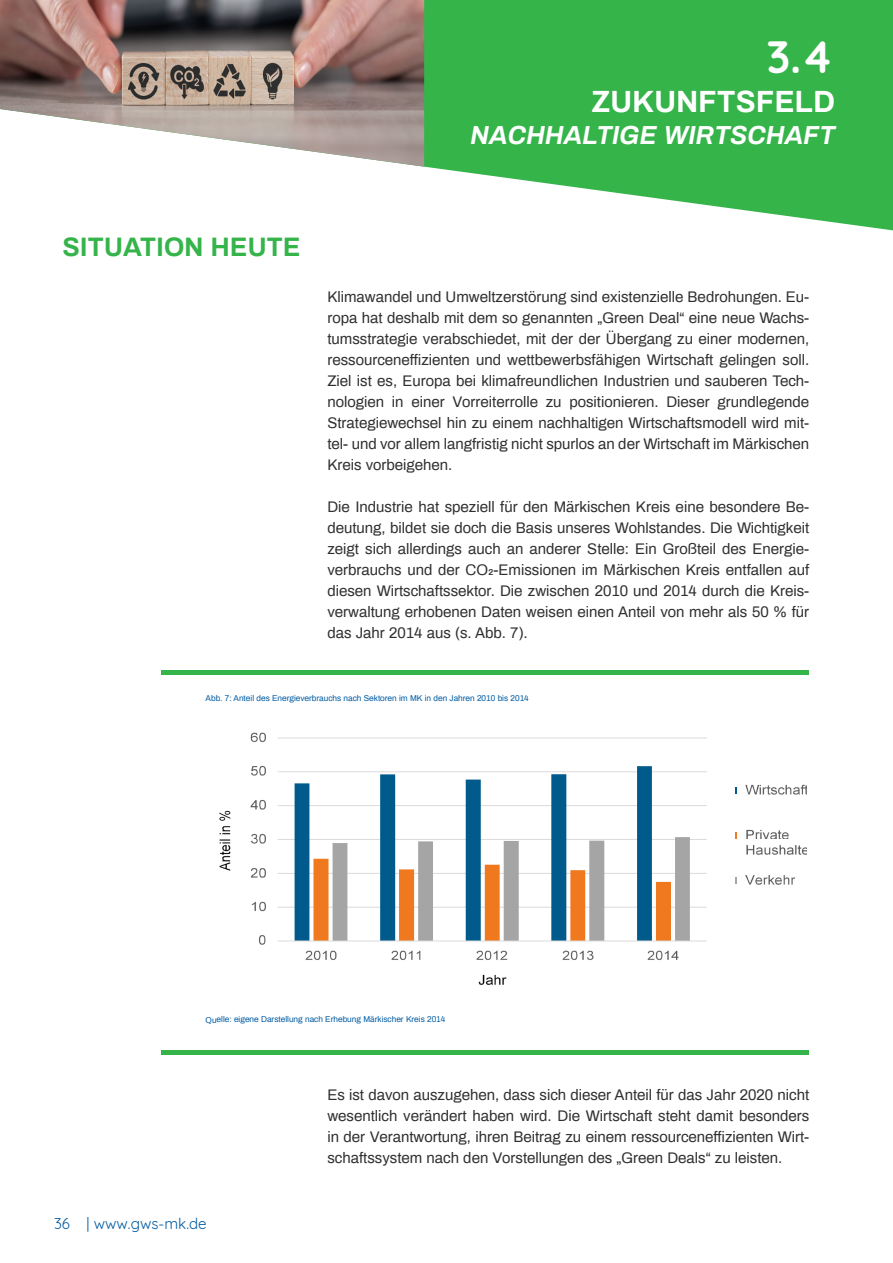
<style>
.page{position:relative;width:893px;height:1263px;background:#fff}
.page>*{position:absolute;margin:0;border:0;box-sizing:border-box;transform-origin:0 0}
.Headline{font:700 45px "Quicksand";color:#fff}
.Headline-2{font:700 30px "Archivo";letter-spacing:.01em;color:#fff}
.Copy{font:700 26.1px "Archivo";letter-spacing:.01em;color:#35b44a}
.Headline-3{font:italic 700 25.5px "Archivo";letter-spacing:.01em;color:#fff}
.t1{font:15.15px "Quicksand";color:#015ca3}
.Copy-2{font:15px/21px "Archivo";color:#312f30;text-align:justify}
.Copy-3{font:8.25px "Archivo";color:#015ca3}
.s1{font-size:16.5px}
</style>
<div class="page">
<svg style="left:424px;top:0;width:469px;height:230px;background:#50be62"></svg>
<img style="left:0;top:0;width:424px;height:167px">
<hr style="left:278px;top:907px;width:428px;height:1px;background:#d9d9d9">
<hr style="left:278px;top:873px;width:428px;height:1px;background:#d9d9d9">
<hr style="left:278px;top:839px;width:428px;height:1px;background:#d9d9d9">
<hr style="left:278px;top:805px;width:428px;height:1px;background:#d9d9d9">
<hr style="left:278px;top:771px;width:428px;height:1px;background:#d9d9d9">
<hr style="left:278px;top:737px;width:428px;height:1px;background:#d9d9d9">
<svg style="left:295px;top:766px;width:357px;height:174px"></svg>
<svg style="left:313px;top:837px;width:377px;height:103px"></svg>
<hr style="left:278px;top:940px;width:428px;height:1px;background:#d9d9d9">
<img style="left:258px;top:935px;width:8px;height:10px">
<img style="left:251px;top:901px;width:15px;height:11px">
<img style="left:250px;top:868px;width:16px;height:10px">
<img style="left:251px;top:833px;width:15px;height:11px">
<img style="left:250px;top:799px;width:16px;height:11px">
<img style="left:251px;top:765px;width:15px;height:11px">
<img style="left:250px;top:732px;width:16px;height:10px">
<img style="left:305px;top:950px;width:32px;height:10px">
<img style="left:391px;top:950px;width:30px;height:10px">
<img style="left:476px;top:950px;width:32px;height:10px">
<img style="left:562px;top:950px;width:32px;height:10px">
<img style="left:647px;top:950px;width:32px;height:10px">
<div style="left:735px;top:787px;width:7px;height:7px;background:#005b8c"></div>
<img style="left:737px;top:784px;width:70px;height:11px">
<div style="left:735px;top:832px;width:7px;height:7px;background:#f0781e"></div>
<img style="left:737px;top:829px;width:52px;height:10px">
<img style="left:746px;top:845px;width:61px;height:10px">
<div style="left:735px;top:878px;width:7px;height:6px;background:#a5a5a5"></div>
<img style="left:737px;top:875px;width:59px;height:10px">
<img style="left:219px;top:810px;width:12px;height:61px">
<img style="left:478px;top:974px;width:29px;height:11px">
<hr style="left:161px;top:670px;width:647px;height:4px;background:#35b44a">
<div style="left:161px;top:1050px;width:647px;height:5px;background:#35b44a"></div>
<p class="Headline" style="left:767px;top:20px;width:68px">3.4</p>
<p class="Headline-2" style="left:592px;top:80px;width:245px">ZUKUNFTSFELD</p>
<p class="Headline-3" style="left:471px;top:116px;width:366px">NACHHALTIGE WIRTSCHAFT</p>
<p class="Copy" style="left:63px;top:227px;width:239px">SITUATION HEUTE</p>
<p class="Copy-2" style="left:327px;top:285px;width:483px">Klimawandel und Umweltzerstörung sind existenzielle Bedrohungen. Eu&shy;ropa hat deshalb mit dem so genannten „Green Deal“ eine neue Wachs&shy;tumsstrategie verabschiedet, mit der der Übergang zu einer modernen, ressourceneffizienten und wettbewerbsfähigen Wirtschaft gelingen soll.<br>Ziel ist es, Europa bei klimafreundlichen Industrien und sauberen Tech&shy;nologien in einer Vorreiterrolle zu positionieren. Dieser grundlegende Strategiewechsel hin zu einem nachhaltigen Wirtschaftsmodell wird mit&shy;tel- und vor allem langfristig nicht spurlos an der Wirtschaft im Märkischen Kreis vorbeigehen.</p>
<p class="Copy-2" style="left:327px;top:495px;width:483px">Die Industrie hat speziell für den Märkischen Kreis eine besondere Be&shy;deutung, bildet sie doch die Basis unseres Wohlstandes. Die Wichtigkeit zeigt sich allerdings auch an anderer Stelle: Ein Großteil des Energie&shy;verbrauchs und der CO<span class="s1">2</span>-Emissionen im Märkischen Kreis entfallen auf diesen Wirtschaftssektor. Die zwischen 2010 und 2014 durch die Kreis&shy;verwaltung erhobenen Daten weisen einen Anteil von mehr als 50 % für das Jahr 2014 aus (s. Abb. 7).</p>
<p class="Copy-3" style="left:206px;top:692px;width:325px">Abb. 7: Anteil des Energieverbrauchs nach Sektoren im MK in den Jahren 2010 bis 2014</p>
<p class="Copy-3" style="left:206px;top:1013px;width:241px">Quelle: eigene Darstellung nach Erhebung Märkischer Kreis 2014</p>
<p class="t1" style="left:54px;top:1212px;width:154px">36 | www.gws-mk.de</p>
<p class="Copy-2" style="left:327px;top:1083px;width:483px">Es ist davon auszugehen, dass sich dieser Anteil für das Jahr 2020 nicht wesentlich verändert haben wird. Die Wirtschaft steht damit besonders in der Verantwortung, ihren Beitrag zu einem ressourceneffizienten Wirt&shy;schaftssystem nach den Vorstellungen des „Green Deals“ zu leisten.</p>
</div>
